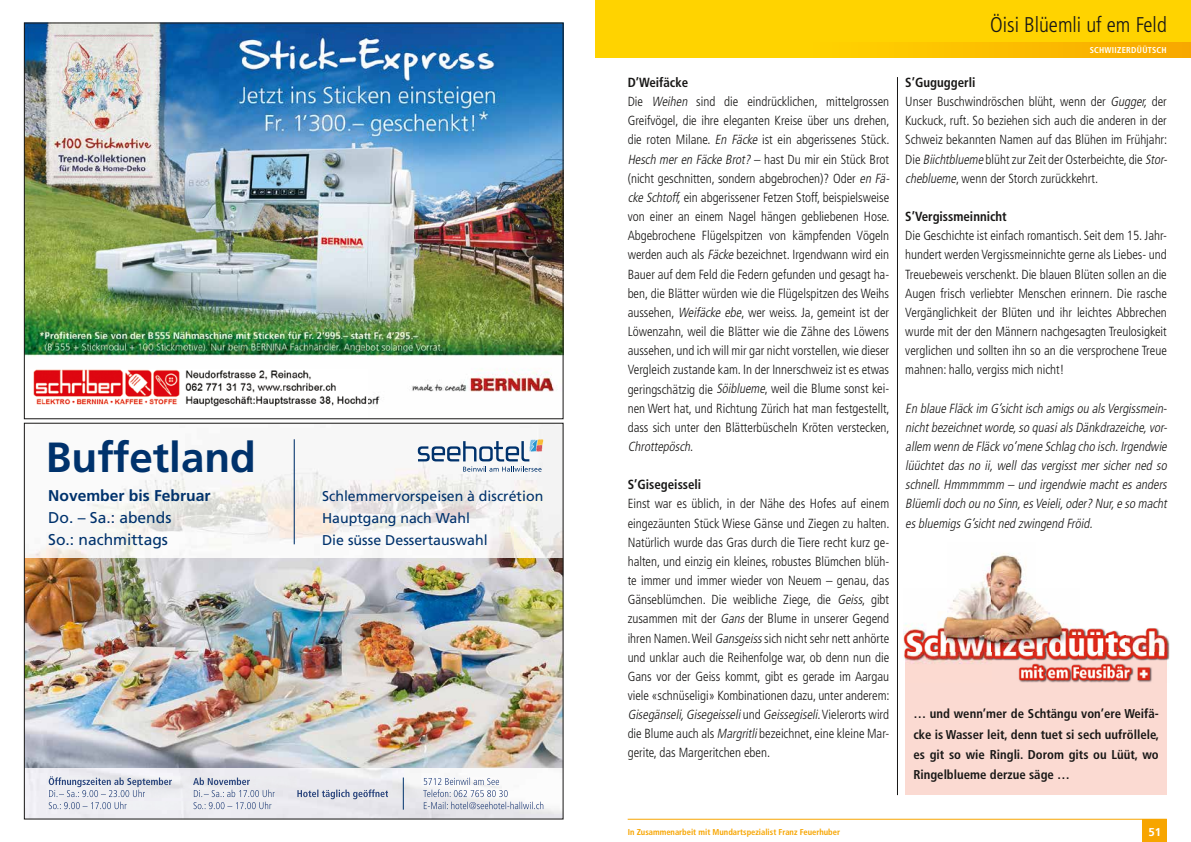
<style>
.page{position:relative;width:1191px;height:842px;background:#fff}
.page>*{position:absolute;margin:0;border:0;box-sizing:border-box;transform-origin:0 0}
.t1{font:700 42.2px "Frutiger LT Std";color:#00326c}
.t2{font:300 condensed 21.3px "Frutiger LT Std";color:#181716}
.t3{font:15.6px/22px "Frutiger LT Std";color:#00326c}
.t4{font:700 15.6px "Frutiger LT Std";color:#00326c}
.t5{font:14.2px/22px "Frutiger LT Std";color:#00326c}
.t6{font:300 condensed 13.2px/19.2px "Frutiger LT Std";color:#181716}
.t7{font:italic 300 condensed 13.2px/19.2px "Frutiger LT Std";color:#181716;text-align:justify}
.t8{font:700 condensed 13.2px "Frutiger LT Std";color:#181716}
.t9{font:700 condensed 12.8px/20.2px "Frutiger LT Std";color:#181716;text-align:justify}
.t10{font:700 11.4px "Frutiger LT Std";color:#fff}
.t11{font:700 condensed 8.5px "Frutiger LT Std";color:#f7a500}
.t12{font:700 condensed 8.5px "Frutiger LT Std";letter-spacing:.03em;color:#fff}
.s1{font-weight:700}
.s2{font-style:italic}
</style>
<div class="page">
<img style="left:26px;top:25px;width:535px;height:382px">
<img style="left:26px;top:557px;width:535px;height:211px">
<img style="left:26px;top:768px;width:535px;height:49px">
<img style="left:26px;top:425px;width:535px;height:132px">
<svg style="left:418px;top:439px;width:125px;height:33px"></svg>
<img style="left:49px;top:776px;width:248px;height:11px">
<img style="left:424px;top:777px;width:75px;height:8px">
<img style="left:49px;top:789px;width:226px;height:8px">
<img style="left:297px;top:789px;width:91px;height:10px">
<img style="left:388px;top:789px;width:120px;height:8px">
<img style="left:49px;top:802px;width:222px;height:7px">
<svg style="left:272px;top:809px;width:25px;height:1px"></svg>
<img style="left:424px;top:802px;width:119px;height:7px">
<hr style="left:294px;top:439px;width:1px;height:105px;background:#00326c">
<hr style="left:403px;top:777px;width:1px;height:33px;background:#00326c">
<div style="left:595px;top:0;width:596px;height:53px;background:#ffd300"></div>
<svg style="left:595px;top:42px;width:596px;height:15px"></svg>
<hr style="left:627px;top:819px;width:539px;height:1px;background:#f7a500">
<div style="left:1142px;top:819px;width:24px;height:23px;background:#f7a500"></div>
<hr style="left:897px;top:77px;width:1px;height:718px;background:#181716">
<div style="left:905px;top:653px;width:261px;height:142px;background:#fbdad2"></div>
<img style="left:903px;top:553px;width:257px;height:82px">
<img style="left:903px;top:635px;width:44px;height:24px">
<img style="left:947px;top:635px;width:178px;height:18px">
<img style="left:1125px;top:635px;width:44px;height:47px">
<img style="left:905px;top:653px;width:261px;height:29px">
<h1 class="t1" style="left:46px;top:432px;width:212px">Buffetland</h1>
<p class="t4" style="left:48px;top:486px;width:164px">November bis Februar</p>
<p class="t3" style="left:48px;top:507px;width:125px">Do. – Sa.: abends<br>So.: nachmittags</p>
<p class="t5" style="left:322px;top:485px;width:223px">Schlemmervorspeisen à discrétion<br>Hauptgang nach Wahl<br>Die süsse Dessertauswahl</p>
<h2 class="t2" style="left:990px;top:13px;width:178px">Öisi Blüemli uf em Feld</h2>
<p class="t6" style="left:627px;top:73px;width:266px"><span class="s1">D’Weifäcke<br></span>Die <span class="s2">Weihen</span> sind die eindrücklichen, mittelgrossen Greifvögel, die ihre eleganten Kreise über uns drehen, die roten Milane. <span class="s2">En Fäcke</span> ist ein abgerissenes Stück.<br><span class="s2">Hesch mer en Fäcke Brot?</span> – hast Du mir ein Stück Brot (nicht geschnitten, sondern abgebrochen)? Oder <span class="s2">en Fä&shy;cke Schtoff,</span>ein abgerissener Fetzen Stoff, beispielsweise von einer an einem Nagel hängen gebliebenen Hose.<br>Abgebrochene Flügelspitzen von kämpfenden Vögeln werden auch als <span class="s2">Fäcke</span> bezeichnet. Irgendwann wird ein Bauer auf dem Feld die Federn gefunden und gesagt ha&shy;ben, die Blätter würden wie die Flügelspitzen des Weihs aussehen, <span class="s2">Weifäcke ebe</span>, wer weiss. Ja, gemeint ist der Löwenzahn, weil die Blätter wie die Zähne des Löwens aussehen, und ich will mir gar nicht vorstellen, wie dieser Vergleich zustande kam. In der Innerschweiz ist es etwas geringschätzig die <span class="s2">Söiblueme</span>, weil die Blume sonst kei&shy;nen Wert hat, und Richtung Zürich hat man festgestellt, dass sich unter den Blätterbüscheln Kröten verstecken, <span class="s2">Chrottepösch</span>.</p>
<p class="t8" style="left:627px;top:477px;width:75px">S’Gisegeisseli</p>
<p class="t6" style="left:627px;top:494px;width:263px;text-align:justify">Einst war es üblich, in der Nähe des Hofes auf einem eingezäunten Stück Wiese Gänse und Ziegen zu halten.<br>Natürlich wurde das Gras durch die Tiere recht kurz ge&shy;halten, und einzig ein kleines, robustes Blümchen blüh&shy;te immer und immer wieder von Neuem – genau, das Gänseblümchen. Die weibliche Ziege, die <span class="s2">Geiss</span>, gibt zusammen mit der <span class="s2">Gans</span> der Blume in unserer Gegend ihren Namen. Weil <span class="s2">Gansgeiss</span>sich nicht sehr nett anhörte und unklar auch die Reihenfolge war, ob denn nun die Gans vor der Geiss kommt, gibt es gerade im Aargau viele «schnüseligi» Kombinationen dazu, unter anderem:<br><span class="s2">Gisegänseli,Gisegeisseli</span>u n d <span class="s2">Geissegiseli</span>. V i e l e r o rt s w i r d die Blume auch als <span class="s2">Margritli</span>bezeichnet, eine kleine Mar&shy;gerite, das Margeritchen eben.</p>
<p class="t12" style="left:1089px;top:45px;width:79px">SCHWIIZERDÜÜTSCH</p>
<p class="t12" style="left:1137px;top:45px;width:31px">REGION</p>
<p class="t6" style="left:905px;top:73px;width:266px"><span class="s1">S’Guguggerli<br></span>Unser Buschwindröschen blüht, wenn der <span class="s2">Gugger,</span> der Kuckuck, ruft. So beziehen sich auch die anderen in der Schweiz bekannten Namen auf das Blühen im Frühjahr:<br>Die <span class="s2">Biichtblueme</span> blüht zur Zeit der Osterbeichte, die <span class="s2">Stor&shy;cheblueme</span>, wenn der Storch zurückkehrt.</p>
<p class="t8" style="left:905px;top:209px;width:103px">S’Vergissmeinnicht</p>
<p class="t6" style="left:905px;top:226px;width:263px;text-align:justify">Die Geschichte ist einfach romantisch. Seit dem 15. Jahr&shy;hundert werden Vergissmeinnichte gerne als Liebes- und Treuebeweis verschenkt. Die blauen Blüten sollen an die Augen frisch verliebter Menschen erinnern. Die rasche Vergänglichkeit der Blüten und ihr leichtes Abbrechen wurde mit der den Männern nachgesagten Treulosigkeit verglichen und sollten ihn so an die versprochene Treue mahnen: hallo, vergiss mich nicht!</p>
<p class="t7" style="left:905px;top:399px;width:266px">En blaue Fläck im G’sichtisch amigsou alsVergissmein&shy;nichtbezeichnetworde,so quasialsDänkdrazeiche,vor&shy;allem wenn de Fläck vo’mene Schlag cho isch.Irgendwie lüüchtet das no ii, well das vergisst mer sicher ned so schnell.Hmmmmmm – und irgendwie macht es anders Blüemlidoch ou no Sinn,esVeieli,oder? Nur,e so macht esbluemigsG’sichtned zwingend Fröid.</p>
<p class="t9" style="left:913px;top:704px;width:247px">… und wenn’mer de Schtängu von’ere Weifä&shy;cke is Wasser leit, denn tuet si sech uufröllele, es git so wie Ringli. Dorom gits ou Lüüt, wo Ringelblueme derzue säge …</p>
<p class="t11" style="left:627px;top:826px;width:214px">In Zusammenarbeit mit Mundartspezialist Franz Feuerhuber</p>
<p class="t10" style="left:1148px;top:825px;width:14px">51</p>
</div>
